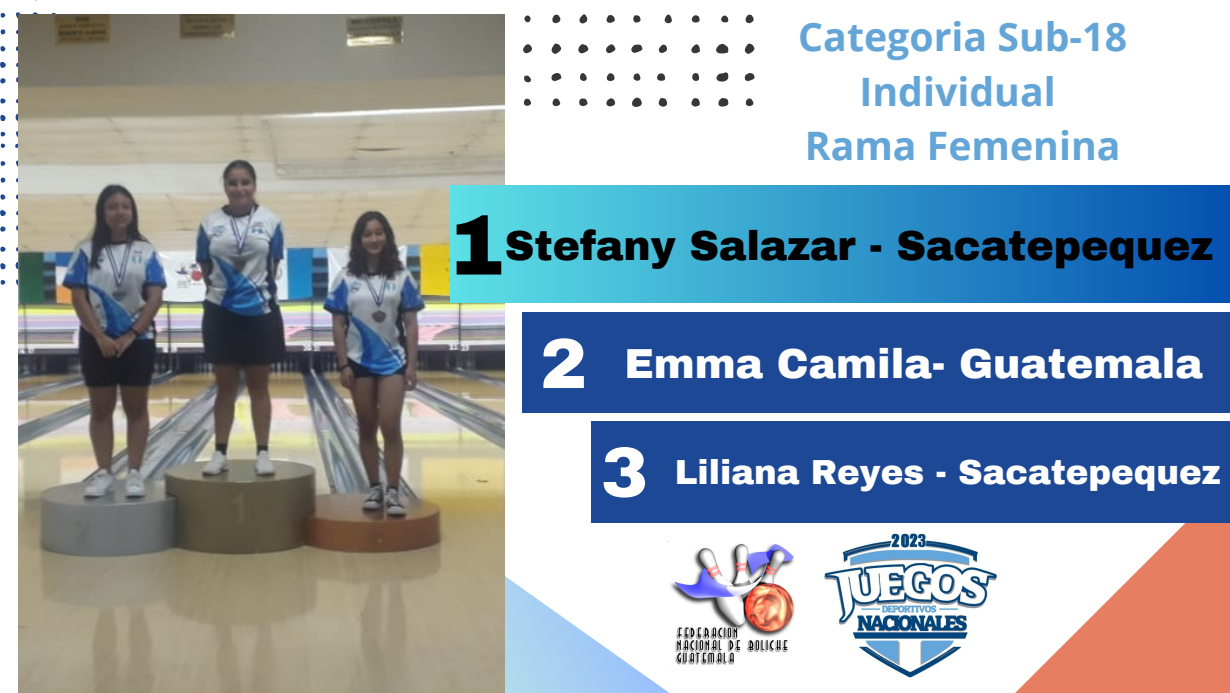
<style>
.page{position:relative;width:1230px;height:693px;background:#fff}
.page>*{position:absolute;margin:0;border:0;box-sizing:border-box;transform-origin:0 0}
.t1{font:900 86px "Archivo";color:#000}
.t2{font:900 71px "Archivo";color:#fff}
.t3{font:900 41px "Archivo";color:#000}
.t4{font:900 41px "Archivo";color:#fff}
.t5{font:700 39.2px/54.5px "Open Sans";color:#64a5d8;text-align:center}
.t6{font:900 34px "Archivo";color:#fff}
</style>
<div class="page">
<svg style="left:1015px;top:523px;width:215px;height:170px;fill:#e77d61"></svg>
<svg style="left:16px;top:114px;width:3px;height:7px"></svg>
<svg style="left:0;top:62px;width:6px;height:6px"></svg>
<svg style="left:0;top:115px;width:6px;height:6px"></svg>
<svg style="left:16px;top:12px;width:5px;height:6px"></svg>
<svg style="left:0;top:78px;width:6px;height:6px"></svg>
<svg style="left:0;top:98px;width:6px;height:6px"></svg>
<svg style="left:0;top:46px;width:5px;height:6px"></svg>
<svg style="left:0;top:29px;width:5px;height:6px"></svg>
<svg style="left:16px;top:77px;width:3px;height:5px"></svg>
<svg style="left:16px;top:46px;width:3px;height:5px"></svg>
<svg style="left:16px;top:99px;width:3px;height:4px"></svg>
<svg style="left:0;top:13px;width:5px;height:5px"></svg>
<svg style="left:16px;top:131px;width:3px;height:6px"></svg>
<svg style="left:0;top:132px;width:5px;height:5px"></svg>
<svg style="left:16px;top:30px;width:3px;height:4px"></svg>
<svg style="left:16px;top:63px;width:3px;height:4px"></svg>
<svg style="left:716px;top:44px;width:12px;height:10px"></svg>
<svg style="left:716px;top:72px;width:12px;height:10px"></svg>
<svg style="left:631px;top:45px;width:11px;height:8px"></svg>
<svg style="left:552px;top:43px;width:9px;height:11px"></svg>
<svg style="left:578px;top:44px;width:11px;height:10px"></svg>
<svg style="left:632px;top:98px;width:10px;height:9px"></svg>
<svg style="left:606px;top:44px;width:10px;height:9px"></svg>
<svg style="left:523px;top:44px;width:9px;height:10px"></svg>
<svg style="left:691px;top:44px;width:9px;height:9px"></svg>
<svg style="left:718px;top:98px;width:10px;height:9px"></svg>
<svg style="left:552px;top:15px;width:9px;height:8px"></svg>
<svg style="left:551px;top:73px;width:10px;height:8px"></svg>
<svg style="left:579px;top:14px;width:8px;height:10px"></svg>
<svg style="left:659px;top:44px;width:8px;height:9px"></svg>
<svg style="left:659px;top:98px;width:8px;height:9px"></svg>
<svg style="left:606px;top:15px;width:9px;height:8px"></svg>
<svg style="left:691px;top:98px;width:9px;height:9px"></svg>
<svg style="left:665px;top:14px;width:7px;height:9px"></svg>
<svg style="left:606px;top:98px;width:9px;height:8px"></svg>
<svg style="left:692px;top:15px;width:8px;height:8px"></svg>
<svg style="left:579px;top:98px;width:9px;height:8px"></svg>
<svg style="left:633px;top:15px;width:8px;height:8px"></svg>
<svg style="left:657px;top:73px;width:8px;height:8px"></svg>
<svg style="left:607px;top:73px;width:8px;height:8px"></svg>
<svg style="left:692px;top:73px;width:7px;height:8px"></svg>
<svg style="left:553px;top:98px;width:7px;height:9px"></svg>
<svg style="left:745px;top:43px;width:10px;height:11px"></svg>
<svg style="left:746px;top:15px;width:8px;height:8px"></svg>
<svg style="left:745px;top:73px;width:10px;height:8px"></svg>
<svg style="left:746px;top:98px;width:8px;height:9px"></svg>
<svg style="left:721px;top:15px;width:8px;height:7px"></svg>
<svg style="left:580px;top:73px;width:7px;height:8px"></svg>
<svg style="left:634px;top:73px;width:6px;height:8px"></svg>
<svg style="left:524px;top:98px;width:7px;height:8px"></svg>
<svg style="left:524px;top:15px;width:7px;height:8px"></svg>
<svg style="left:524px;top:76px;width:7px;height:7px"></svg>
<svg style="left:16px;top:262px;width:3px;height:7px"></svg>
<svg style="left:0;top:210px;width:6px;height:6px"></svg>
<svg style="left:0;top:263px;width:6px;height:6px"></svg>
<svg style="left:16px;top:161px;width:3px;height:6px"></svg>
<svg style="left:0;top:226px;width:6px;height:6px"></svg>
<svg style="left:0;top:247px;width:6px;height:5px"></svg>
<svg style="left:0;top:194px;width:5px;height:6px"></svg>
<svg style="left:0;top:178px;width:5px;height:5px"></svg>
<svg style="left:16px;top:225px;width:3px;height:5px"></svg>
<svg style="left:16px;top:195px;width:3px;height:4px"></svg>
<svg style="left:16px;top:247px;width:3px;height:4px"></svg>
<svg style="left:0;top:161px;width:5px;height:5px"></svg>
<svg style="left:16px;top:279px;width:3px;height:6px"></svg>
<svg style="left:0;top:280px;width:5px;height:5px"></svg>
<svg style="left:16px;top:178px;width:3px;height:4px"></svg>
<svg style="left:16px;top:211px;width:3px;height:4px"></svg>
<svg style="left:1px;top:144px;width:4px;height:4px"></svg>
<svg style="left:15px;top:144px;width:4px;height:4px"></svg>
<svg style="left:505px;top:541px;width:164px;height:152px"></svg>
<div style="left:591px;top:422px;width:639px;height:101px;background:#1d4895"></div>
<div style="left:523px;top:312px;width:707px;height:100px;background:#1d4895"></div>
<img style="left:670px;top:543px;width:125px;height:122px">
<img style="left:824px;top:533px;width:173px;height:145px">
<img style="left:19px;top:14px;width:486px;height:679px">
<div style="left:451px;top:186px;width:779px;height:117px;background:linear-gradient(to right,#5de0e6,#0450af)"></div>
<p class="t5" style="left:798px;top:9px;width:330px">Categoria Sub-18<br>Individual</p>
<p class="t5" style="left:805px;top:118px;width:317px">Rama Femenina</p>
<p class="t1" style="left:448px;top:199px;width:59px">1</p>
<p class="t3" style="left:505px;top:224px;width:710px">Stefany Salazar - Sacatepequez</p>
<p class="t2" style="left:540px;top:326px;width:49px">2</p>
<p class="t4" style="left:624px;top:342px;width:580px">Emma Camila- Guatemala</p>
<p class="t2" style="left:601px;top:434px;width:49px">3</p>
<p class="t6" style="left:675px;top:454px;width:547px">Liliana Reyes - Sacatepequez</p>
</div>
